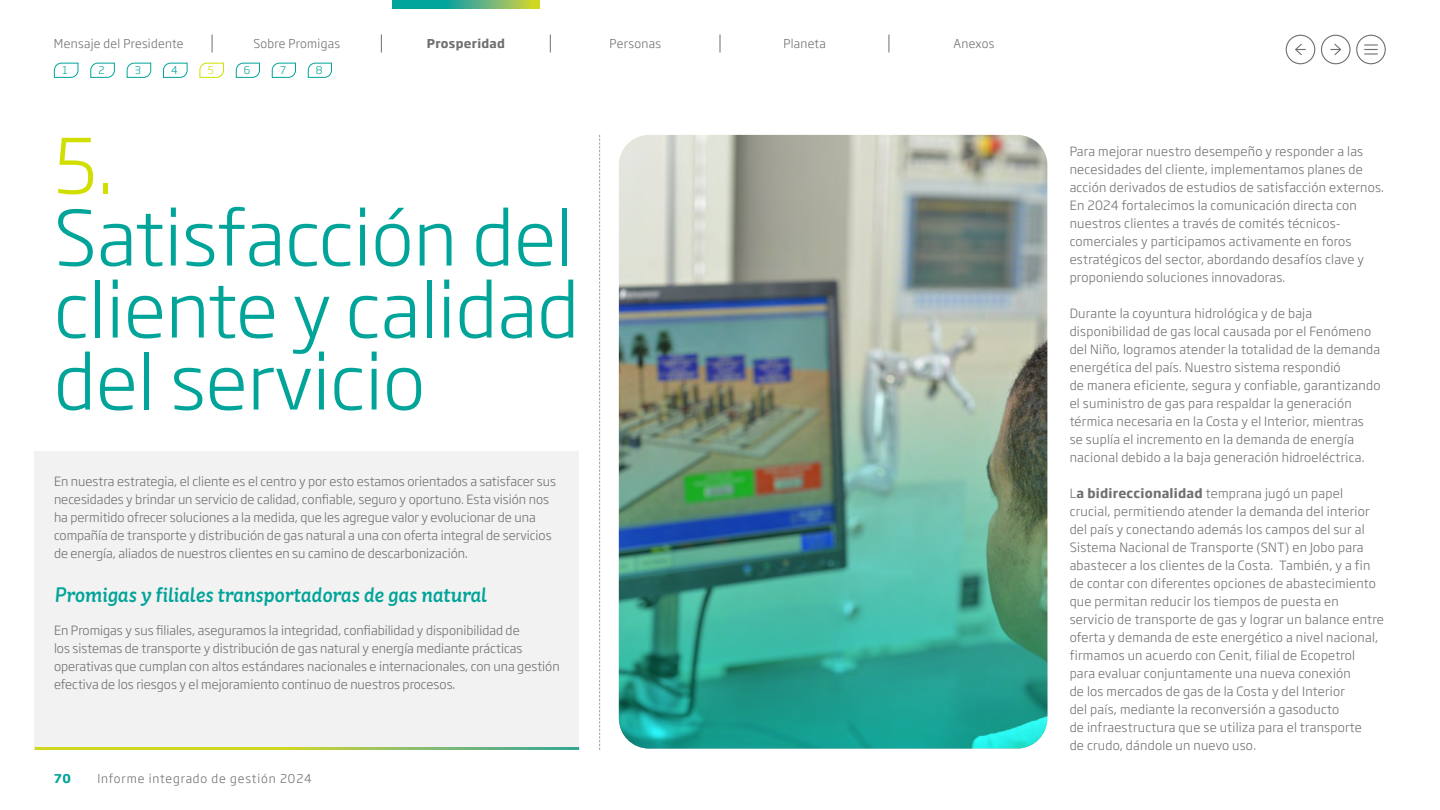
<style>
.page{position:relative;width:1440px;height:810px;background:#fff}
.page>*{position:absolute;margin:0;border:0;box-sizing:border-box;transform-origin:0 0}
.t1{font:300 75px/72px "Soho Gothic Pro";color:#00a499;text-align:justify}
.t2{font:300 75px "Soho Gothic Pro";color:#d0df00}
.t3{font:italic 500 21px "St Ryde";letter-spacing:-.01em;color:#00a499}
.t4{font:300 12.6px/18px "Soho Gothic Pro";letter-spacing:.02em;color:#706f6f}
.t5{font:300 12.6px/18px "Soho Gothic Pro";color:#706f6f}
.t6{font:300 12px "Soho Gothic Pro";letter-spacing:.025em;color:#706f6f}
.t7{font:300 12px "Soho Gothic Pro";letter-spacing:.075em;color:#706f6f}
.t8{font:700 12px "Soho Gothic Pro";letter-spacing:.025em;color:#706f6f}
.t9{font:700 12px "Soho Gothic Pro";color:#00a499}
.t10{font:300 10.5px "Soho Gothic Pro";color:#00a499}
.t11{font:300 10.5px "Soho Gothic Pro";color:#d0df00}
.s1{font-weight:700}
</style>
<div class="page">
<div style="left:35px;top:452px;width:544px;height:298px;background:#f2f2f2"></div>
<hr style="left:35px;top:747px;width:544px;height:3px;background:#fff">
<svg style="left:599px;top:135px;width:1px;height:615px"></svg>
<img style="left:619px;top:135px;width:428px;height:613px;border-radius:30px">
<div style="left:1286px;top:35px;width:29px;height:29px;border:1px solid #706f6f;border-radius:50%"></div>
<svg style="left:1295px;top:43px;width:10px;height:13px"></svg>
<div style="left:1321px;top:35px;width:30px;height:29px;border:1px solid #706f6f;border-radius:50%"></div>
<svg style="left:1331px;top:43px;width:10px;height:12px"></svg>
<div style="left:1356px;top:35px;width:30px;height:29px;border:1px solid #706f6f;border-radius:50%"></div>
<svg style="left:1365px;top:44px;width:12px;height:11px"></svg>
<svg style="left:381px;top:34px;width:1px;height:18px"></svg>
<svg style="left:212px;top:34px;width:1px;height:18px"></svg>
<svg style="left:550px;top:34px;width:1px;height:18px"></svg>
<svg style="left:720px;top:34px;width:1px;height:18px"></svg>
<svg style="left:889px;top:34px;width:1px;height:18px"></svg>
<svg style="left:393px;top:0;width:146px;height:9px"></svg>
<svg style="left:54px;top:62px;width:25px;height:16px"></svg>
<svg style="left:236px;top:62px;width:24px;height:16px"></svg>
<svg style="left:272px;top:62px;width:24px;height:16px"></svg>
<svg style="left:308px;top:62px;width:24px;height:16px"></svg>
<svg style="left:126px;top:62px;width:26px;height:16px"></svg>
<svg style="left:90px;top:62px;width:25px;height:16px"></svg>
<svg style="left:163px;top:62px;width:25px;height:16px"></svg>
<svg style="left:199px;top:62px;width:25px;height:16px"></svg>
<p class="t6" style="left:54px;top:34px;width:131px">Mensaje del Presidente</p>
<p class="t6" style="left:253px;top:34px;width:88px">Sobre Promigas</p>
<p class="t8" style="left:427px;top:34px;width:80px">Prosperidad</p>
<p class="t6" style="left:610px;top:34px;width:53px">Personas</p>
<p class="t6" style="left:783px;top:34px;width:44px">Planeta</p>
<p class="t6" style="left:953px;top:34px;width:42px">Anexos</p>
<p class="t10" style="left:63px;top:62px;width:7px">1</p>
<p class="t10" style="left:99px;top:62px;width:8px">2</p>
<p class="t10" style="left:135px;top:62px;width:8px">3</p>
<p class="t10" style="left:171px;top:62px;width:8px">4</p>
<p class="t11" style="left:208px;top:62px;width:8px">5</p>
<p class="t10" style="left:244px;top:62px;width:8px">6</p>
<p class="t10" style="left:280px;top:62px;width:7px">7</p>
<p class="t10" style="left:316px;top:62px;width:8px">8</p>
<h1 class="t2" style="left:54px;top:107px;width:61px">5.</h1>
<h1 class="t1" style="left:54px;top:197px;width:527px">Satisfacción del cliente y calidad del servicio</h1>
<p class="t5" style="left:54px;top:472px;width:504px">En nuestra estrategia, el cliente es el centro y por esto estamos orientados a satisfacer sus necesidades y brindar un servicio de calidad, confiable, seguro y oportuno. Esta visión nos ha permitido ofrecer soluciones a la medida, que les agregue valor y evolucionar de una compañía de transporte y distribución de gas natural a una con oferta integral de servicios de energía, aliados de nuestros clientes en su camino de descarbonización.</p>
<h2 class="t3" style="left:54px;top:582px;width:434px">Promigas y filiales transportadoras de gas natural</h2>
<p class="t5" style="left:54px;top:620px;width:507px">En Promigas y sus filiales, aseguramos la integridad, confiabilidad y disponibilidad de<br>los sistemas de transporte y distribución de gas natural y energía mediante prácticas operativas que cumplan con altos estándares nacionales e internacionales, con una gestión efectiva de los riesgos y el mejoramiento continuo de nuestros procesos.</p>
<p class="t9" style="left:54px;top:769px;width:19px">70</p>
<p class="t7" style="left:98px;top:769px;width:216px">Informe integrado de gestión 2024</p>
<p class="t4" style="left:1070px;top:142px;width:316px">Para mejorar nuestro desempeño y responder a las necesidades del cliente, implementamos planes de acción derivados de estudios de satisfacción externos.<br>En 2024 fortalecimos la comunicación directa con nuestros clientes a través de comités técnicos&shy;comerciales y participamos activamente en foros estratégicos del sector, abordando desafíos clave y proponiendo soluciones innovadoras.</p>
<p class="t4" style="left:1070px;top:304px;width:312px">Durante la coyuntura hidrológica y de baja disponibilidad de gas local causada por el Fenómeno del Niño, logramos atender la totalidad de la demanda energética del país. Nuestro sistema respondió<br>de manera eficiente, segura y confiable, garantizando el suministro de gas para respaldar la generación térmica necesaria en la Costa y el Interior, mientras<br>se suplía el incremento en la demanda de energía nacional debido a la baja generación hidroeléctrica.</p>
<p class="t4" style="left:1070px;top:484px;width:316px">L<span class="s1">a bidireccionalidad</span> temprana jugó un papel crucial, permitiendo atender la demanda del interior del país y conectando además los campos del sur al Sistema Nacional de Transporte (SNT) en Jobo para abastecer a los clientes de la Costa. También, y a fin de contar con diferentes opciones de abastecimiento que permitan reducir los tiempos de puesta en servicio de transporte de gas y lograr un balance entre oferta y demanda de este energético a nivel nacional, firmamos un acuerdo con Cenit, filial de Ecopetrol para evaluar conjuntamente una nueva conexión<br>de los mercados de gas de la Costa y del Interior<br>del país, mediante la reconversión a gasoducto<br>de infraestructura que se utiliza para el transporte<br>de crudo, dándole un nuevo uso.</p>
</div>
